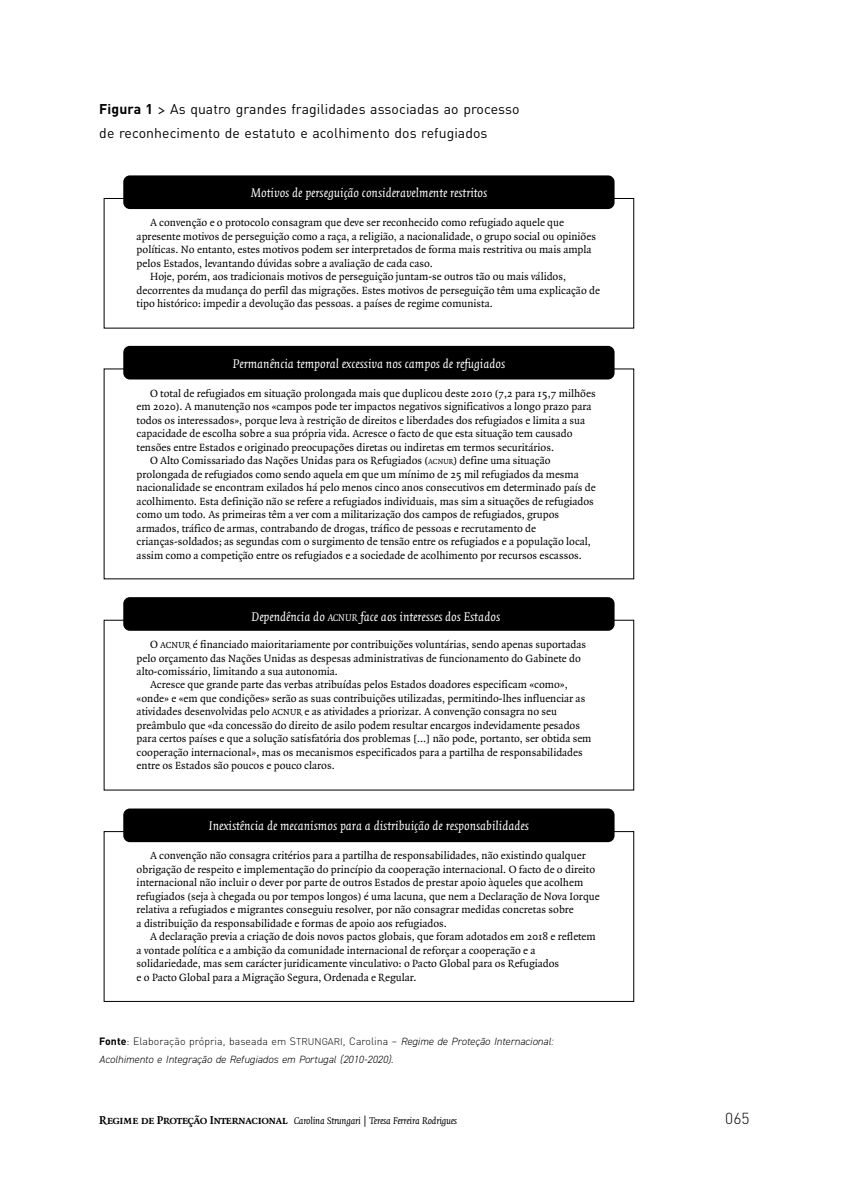
<style>
.page{position:relative;width:844px;height:1191px;background:#fff}
.page>*{position:absolute;margin:0;border:0;box-sizing:border-box;transform-origin:0 0}
.t1{font:300 15.75px "DIN";color:#000}
.t2{font:14px/24.5px "DIN";letter-spacing:.005em;color:#000}
.t3{font:italic 13.47px "Quadraat";color:#fff}
.t4{font:11.2px/13.5px "Quadraat";color:#000}
.t5{font:300 10.5px "DIN";letter-spacing:.005em;color:#000}
.t6{font:italic 10.5px "Quadraat";letter-spacing:-.02em;color:#000}
.t7{font:italic 300 10.5px "DIN2014";letter-spacing:.005em;color:#000}
.s1{font-weight:700}
.s2{font-family:"Quadraat";font-style:italic}
.s3{font-size:7.88px}
.s4{font-size:10.5px}
.s5{font-size:9.45px}
.s6{font-family:"DIN Light SC920";font-weight:400;font-size:9.62px}
.s7{font-family:"DIN2014"}
.s8{font-family:"DIN2014";font-style:italic}
.s9{font-family:"Quadraat Bold Small Caps";font-style:normal;font-size:12.25px}
</style>
<div class="page">
<div style="left:123px;top:175px;width:491px;height:34px;background:#000;border-radius:7px"></div>
<div style="left:123px;top:597px;width:491px;height:34px;background:#000;border-radius:7px"></div>
<div style="left:123px;top:808px;width:491px;height:34px;background:#000;border-radius:7px"></div>
<div style="left:123px;top:346px;width:491px;height:33px;background:#000;border-radius:7px"></div>
<p class="t2" style="left:99px;top:96px;width:421px"><span class="s1">Figura 1</span> <span class="s2">&gt;</span> As quatro grandes fragilidades associadas ao processo de reconhecimento de estatuto e acolhimento dos refugiados</p>
<p class="t3" style="left:250px;top:186px;width:238px">Motivos de perseguição consideravelmente restritos</p>
<p class="t4" style="left:150px;top:216px;width:415px">A convenção e o protocolo consagram que deve ser reconhecido como refugiado aquele que</p>
<p class="t4" style="left:137px;top:230px;width:461px">apresente motivos de perseguição como a raça, a religião, a nacionalidade, o grupo social ou opiniões</p>
<p class="t4" style="left:137px;top:243px;width:456px">políticas. No entanto, estes motivos podem ser interpretados de forma mais restritiva ou mais ampla</p>
<p class="t4" style="left:137px;top:257px;width:298px">pelos Estados, levantando dúvidas sobre a avaliação de cada caso.</p>
<p class="t4" style="left:150px;top:270px;width:417px">Hoje, porém, aos tradicionais motivos de perseguição juntam-se outros tão ou mais válidos,</p>
<p class="t4" style="left:137px;top:284px;width:464px">decorrentes da mudança do perfil das migrações. Estes motivos de perseguição têm uma explicação de</p>
<p class="t4" style="left:137px;top:297px;width:358px">tipo histórico: impedir a devolução das pessoas. a países de regime comunista.</p>
<p class="t3" style="left:233px;top:356px;width:274px">Permanência temporal excessiva nos campos de refugiados</p>
<p class="t4" style="left:150px;top:387px;width:447px">O total de refugiados em situação prolongada mais que duplicou deste 2010 (7,2 para 15,7 milhões</p>
<p class="t4" style="left:137px;top:400px;width:456px">em 2020). A manutenção nos «campos pode ter impactos negativos significativos a longo prazo para</p>
<p class="t4" style="left:137px;top:414px;width:450px">todos os interessados», porque leva à restrição de direitos e liberdades dos refugiados e limita a sua</p>
<p class="t4" style="left:137px;top:427px;width:437px">capacidade de escolha sobre a sua própria vida. Acresce o facto de que esta situação tem causado</p>
<p class="t4" style="left:137px;top:441px;width:419px">tensões entre Estados e originado preocupações diretas ou indiretas em termos securitários.</p>
<p class="t4" style="left:150px;top:454px;width:402px">O Alto Comissariado das Nações Unidas para os Refugiados (<span class="s3">ACNUR</span>) define uma situação</p>
<p class="t4" style="left:137px;top:468px;width:443px">prolongada de refugiados como sendo aquela em que um mínimo de 25 mil refugiados da mesma</p>
<p class="t4" style="left:137px;top:481px;width:460px">nacionalidade se encontram exilados há pelo menos cinco anos consecutivos em determinado país de</p>
<p class="t4" style="left:137px;top:495px;width:458px">acolhimento. Esta definição não se refere a refugiados individuais, mas sim a situações de refugiados</p>
<p class="t4" style="left:137px;top:508px;width:424px">como um todo. As primeiras têm a ver com a militarização dos campos de refugiados, grupos</p>
<p class="t4" style="left:137px;top:522px;width:401px">armados, tráfico de armas, contrabando de drogas, tráfico de pessoas e recrutamento de</p>
<p class="t4" style="left:137px;top:535px;width:456px">crianças-soldados; as segundas com o surgimento de tensão entre os refugiados e a população local,</p>
<p class="t4" style="left:137px;top:548px;width:446px">assim como a competição entre os refugiados e a sociedade de acolhimento por recursos escassos.</p>
<p class="t3" style="left:251px;top:609px;width:250px">Dependência do <span class="s4">ACNUR</span> face aos interesses dos Estados</p>
<p class="t4" style="left:150px;top:638px;width:437px">O <span class="s5">ACNUR</span> é financiado maioritariamente por contribuições voluntárias, sendo apenas suportadas</p>
<p class="t4" style="left:137px;top:651px;width:445px">pelo orçamento das Nações Unidas as despesas administrativas de funcionamento do Gabinete do</p>
<p class="t4" style="left:137px;top:665px;width:203px">alto-comissário, limitando a sua autonomia.</p>
<p class="t4" style="left:150px;top:678px;width:419px">Acresce que grande parte das verbas atribuídas pelos Estados doadores especificam «como»,</p>
<p class="t4" style="left:137px;top:692px;width:450px">«onde» e «em que condições» serão as suas contribuições utilizadas, permitindo-lhes influenciar as</p>
<p class="t4" style="left:137px;top:705px;width:421px">atividades desenvolvidas pelo <span class="s5">ACNUR</span> e as atividades a priorizar. A convenção consagra no seu</p>
<p class="t4" style="left:137px;top:719px;width:445px">preâmbulo que «da concessão do direito de asilo podem resultar encargos indevidamente pesados</p>
<p class="t4" style="left:137px;top:732px;width:456px">para certos países e que a solução satisfatória dos problemas […] não pode, portanto, ser obtida sem</p>
<p class="t4" style="left:137px;top:746px;width:447px">cooperação internacional», mas os mecanismos especificados para a partilha de responsabilidades</p>
<p class="t4" style="left:137px;top:759px;width:200px">entre os Estados são poucos e pouco claros.</p>
<p class="t3" style="left:209px;top:819px;width:321px">Inexistência de mecanismos para a distribuição de responsabilidades</p>
<p class="t4" style="left:137px;top:849px;width:464px;text-indent:13px">A convenção não consagra critérios para a partilha de responsabilidades, não existindo qualquer obrigação de respeito e implementação do princípio da cooperação internacional. O facto de o direito internacional não incluir o dever por parte de outros Estados de prestar apoio àqueles que acolhem refugiados (seja à chegada ou por tempos longos) é uma lacuna, que nem a Declaração de Nova Iorque relativa a refugiados e migrantes conseguiu resolver, por não consagrar medidas concretas sobre<br>a distribuição da responsabilidade e formas de apoio aos refugiados.</p>
<p class="t4" style="left:137px;top:930px;width:460px;text-indent:13px">A declaração previa a criação de dois novos pactos globais, que foram adotados em 2018 e refletem a vontade política e a ambição da comunidade internacional de reforçar a cooperação e a solidariedade, mas sem carácter juridicamente vinculativo: o Pacto Global para os Refugiados<br>e o Pacto Global para a Migração Segura, Ordenada e Regular.</p>
<p class="t5" style="left:99px;top:1035px;width:455px"><span class="s1">Fonte</span>: Elaboração própria, baseada em S<span class="s6">TRUNGARI</span>, Carolina <span class="s7">–</span> <span class="s8">Regime de Proteção Internacional:</span></p>
<p class="t7" style="left:99px;top:1052px;width:295px">Acolhimento e Integração de Refugiados em Portugal (2010-2020).</p>
<p class="t6" style="left:99px;top:1114px;width:359px"><span class="s9">Regime de Proteção Internacional</span> Carolina Strungari | Teresa Ferreira Rodrigues</p>
<h1 class="t1" style="left:725px;top:1108px;width:26px">065</h1>
</div>
